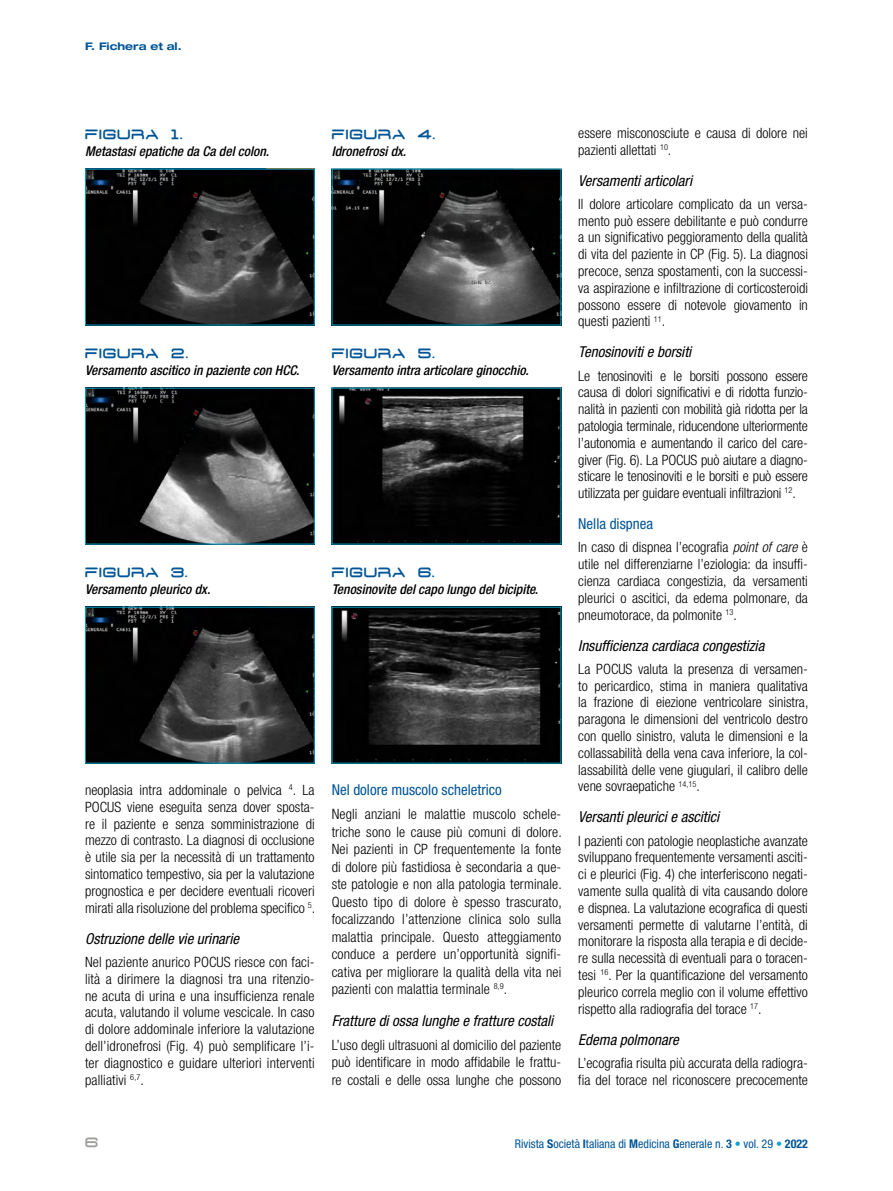
<style>
.page{position:relative;width:893px;height:1191px;background:#fff}
.page>*{position:absolute;margin:0;border:0;box-sizing:border-box;transform-origin:0 0}
.SOTTOPARAGRAFO{font:italic condensed 15px "Helvetica Neue LT Std";color:#000}
.PARAGRAFO{font:condensed 15px "Helvetica Neue LT Std";color:#005597}
.TESTO_base{font:300 condensed 14.25px/16.8px "Helvetica Neue LT Std";color:#000;text-align:justify}
.FIG_dida{font:italic 500 condensed 13.5px "Helvetica Neue LT Std";color:#000}
.FIG_numero{font:13.5px "D3 Euronism Bold";letter-spacing:.11em;color:#005597}
.t1{font:13.5px "D3 Euronism Bold";color:#9d9d9c}
.t2{font:condensed 12px "Helvetica Neue LT Std";color:#005597}
.t3{font:700 expanded 10.5px "Helvetica Neue LT Std";color:#005597}
.s1{font-style:italic}
.s2{font-weight:700}
.s3{color:#00a4ca}
</style>
<div class="page">
<img style="left:87px;top:171px;width:226px;height:152px">
<div style="left:85px;top:169px;width:230px;height:156px;border:1px solid #00a4ca"></div>
<img style="left:87px;top:390px;width:226px;height:152px">
<div style="left:85px;top:388px;width:230px;height:156px;border:1px solid #00a4ca"></div>
<img style="left:87px;top:609px;width:226px;height:152px">
<div style="left:85px;top:607px;width:230px;height:156px;border:1px solid #00a4ca"></div>
<img style="left:334px;top:171px;width:225px;height:152px">
<img style="left:334px;top:390px;width:225px;height:152px">
<img style="left:334px;top:609px;width:225px;height:152px">
<p class="t3" style="left:85px;top:40px;width:98px">F. Fichera et al.</p>
<p class="FIG_numero" style="left:85px;top:129px;width:99px">FIGURA 1.</p>
<p class="FIG_dida" style="left:85px;top:143px;width:186px">Metastasi epatiche da Ca del colon.</p>
<p class="FIG_numero" style="left:332px;top:129px;width:105px">FIGURA 4.</p>
<p class="FIG_dida" style="left:332px;top:143px;width:76px">Idronefrosi dx.</p>
<p class="FIG_numero" style="left:85px;top:348px;width:105px">FIGURA 2.</p>
<p class="FIG_dida" style="left:85px;top:362px;width:216px">Versamento ascitico in paziente con HCC.</p>
<p class="FIG_numero" style="left:332px;top:348px;width:105px">FIGURA 5.</p>
<p class="FIG_dida" style="left:332px;top:362px;width:198px">Versamento intra articolare ginocchio.</p>
<p class="FIG_numero" style="left:85px;top:567px;width:104px">FIGURA 3.</p>
<p class="FIG_dida" style="left:85px;top:581px;width:127px">Versamento pleurico dx.</p>
<p class="FIG_numero" style="left:332px;top:567px;width:105px">FIGURA 6.</p>
<p class="FIG_dida" style="left:332px;top:581px;width:208px">Tenosinovite del capo lungo del bicipite.</p>
<p class="TESTO_base" style="left:85px;top:781px;width:232px">neoplasia intra addominale o pelvica <sup>4</sup>. La POCUS viene eseguita senza dover sposta&shy;re il paziente e senza somministrazione di mezzo di contrasto. La diagnosi di occlusione è utile sia per la necessità di un trattamento sintomatico tempestivo, sia per la valutazione prognostica e per decidere eventuali ricoveri mirati alla risoluzione del problema specifico <sup>5</sup>.</p>
<p class="SOTTOPARAGRAFO" style="left:85px;top:929px;width:156px">Ostruzione delle vie urinarie</p>
<p class="TESTO_base" style="left:85px;top:953px;width:231px">Nel paziente anurico POCUS riesce con faci&shy;lità a dirimere la diagnosi tra una ritenzio&shy;ne acuta di urina e una insufficienza renale acuta, valutando il volume vescicale. In caso di dolore addominale inferiore la valutazione dell’idronefrosi (Fig. 4) può semplificare l’i&shy;ter diagnostico e guidare ulteriori interventi palliativi <sup>6,7</sup>.</p>
<p class="PARAGRAFO" style="left:332px;top:781px;width:172px">Nel dolore muscolo scheletrico</p>
<p class="TESTO_base" style="left:332px;top:805px;width:232px;line-height:17.4px">Negli anziani le malattie muscolo schele&shy;triche sono le cause più comuni di dolore.<br>Nei pazienti in CP frequentemente la fonte di dolore più fastidiosa è secondaria a que&shy;ste patologie e non alla patologia terminale.<br>Questo tipo di dolore è spesso trascurato, focalizzando l’attenzione clinica solo sulla malattia principale. Questo atteggiamento conduce a perdere un’opportunità signifi&shy;cativa per migliorare la qualità della vita nei pazienti con malattia terminale <sup>8,9</sup>.</p>
<p class="SOTTOPARAGRAFO" style="left:332px;top:1011px;width:223px">Fratture di ossa lunghe e fratture costali</p>
<p class="TESTO_base" style="left:332px;top:1035px;width:231px;line-height:17.4px">L’uso degli ultrasuoni al domicilio del paziente può identificare in modo affidabile le frattu&shy;re costali e delle ossa lunghe che possono</p>
<p class="TESTO_base" style="left:578px;top:124px;width:231px">essere misconosciute e causa di dolore nei pazienti allettati <sup>10</sup>.</p>
<p class="SOTTOPARAGRAFO" style="left:578px;top:172px;width:115px">Versamenti articolari</p>
<p class="TESTO_base" style="left:578px;top:195px;width:231px">Il dolore articolare complicato da un versa&shy;mento può essere debilitante e può condurre a un significativo peggioramento della qualità di vita del paziente in CP (Fig. 5). La diagnosi precoce, senza spostamenti, con la successi&shy;va aspirazione e infiltrazione di corticosteroidi possono essere di notevole giovamento in questi pazienti <sup>11</sup>.</p>
<p class="SOTTOPARAGRAFO" style="left:578px;top:343px;width:114px">Tenosinoviti e borsiti</p>
<p class="TESTO_base" style="left:578px;top:367px;width:231px">Le tenosinoviti e le borsiti possono essere causa di dolori significativi e di ridotta funzio&shy;nalità in pazienti con mobilità già ridotta per la patologia terminale, riducendone ulteriormente l’autonomia e aumentando il carico del care&shy;giver (Fig. 6). La POCUS può aiutare a diagno&shy;sticare le tenosinoviti e le borsiti e può essere utilizzata per guidare eventuali infiltrazioni <sup>12</sup>.</p>
<p class="PARAGRAFO" style="left:578px;top:515px;width:76px">Nella dispnea</p>
<p class="TESTO_base" style="left:578px;top:539px;width:231px">In caso di dispnea l’ecografia <span class="s1">point of care</span> è utile nel differenziarne l’eziologia: da insuffi&shy;cienza cardiaca congestizia, da versamenti pleurici o ascitici, da edema polmonare, da pneumotorace, da polmonite <sup>13</sup>.</p>
<p class="SOTTOPARAGRAFO" style="left:578px;top:636px;width:188px">Insufficienza cardiaca congestizia</p>
<p class="TESTO_base" style="left:578px;top:660px;width:232px">La POCUS valuta la presenza di versamen&shy;to pericardico, stima in maniera qualitativa la frazione di eiezione ventricolare sinistra, paragona le dimensioni del ventricolo destro con quello sinistro, valuta le dimensioni e la collassabilità della vena cava inferiore, la col&shy;lassabilità delle vene giugulari, il calibro delle vene sovraepatiche <sup>14,15</sup>.</p>
<p class="SOTTOPARAGRAFO" style="left:578px;top:808px;width:143px">Versanti pleurici e ascitici</p>
<p class="TESTO_base" style="left:578px;top:832px;width:231px">I pazienti con patologie neoplastiche avanzate sviluppano frequentemente versamenti asciti&shy;ci e pleurici (Fig. 4) che interferiscono negati&shy;vamente sulla qualità di vita causando dolore e dispnea. La valutazione ecografica di questi versamenti permette di valutarne l’entità, di monitorare la risposta alla terapia e di decide&shy;re sulla necessità di eventuali para o toracen&shy;tesi <sup>16</sup>. Per la quantificazione del versamento pleurico correla meglio con il volume effettivo rispetto alla radiografia del torace <sup>17</sup>.</p>
<p class="SOTTOPARAGRAFO" style="left:578px;top:1030px;width:102px">Edema polmonare</p>
<p class="TESTO_base" style="left:578px;top:1054px;width:231px">L’ecografia risulta più accurata della radiogra&shy;fia del torace nel riconoscere precocemente</p>
<p class="t1" style="left:85px;top:1137px;width:14px">6</p>
<p class="t2" style="left:515px;top:1137px;width:294px">Rivista <span class="s2">S</span>ocietà <span class="s2">I</span>taliana di <span class="s2">M</span>edicina <span class="s2">G</span>enerale n. <span class="s2">3</span> <span class="s3">•</span> vol. 29 <span class="s3">•</span> <span class="s2">2022</span></p>
</div>
